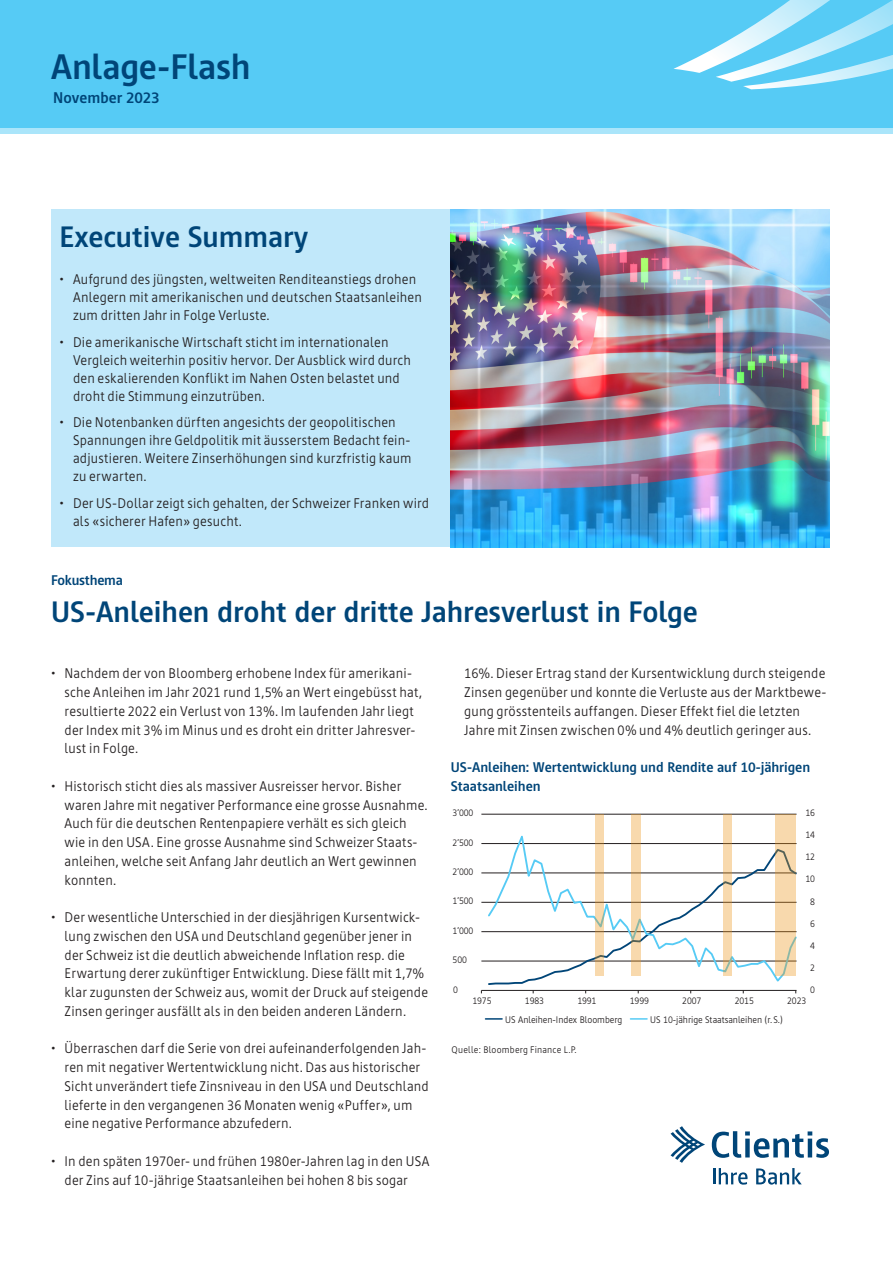
<style>
.page{position:relative;width:893px;height:1263px;background:#fff}
.page>*{position:absolute;margin:0;border:0;box-sizing:border-box;transform-origin:0 0}
.cli-titelinhalt-cast-bold{font:700 36px "Cast";color:#004578}
.cli-notizen-cast-bold{font:700 30px "Cast";color:#004578}
.cli-titelinhalt-cast-bold-2{font:700 30px "Cast";color:#004578}
.cli-subline-titel-cast-light{font:700 15.75px "Cast";color:#004578}
.t1{font:300 14.25px/18.8px "Cast";letter-spacing:.015em;color:#231f20}
.cli-notizen-cast-bold-2{font:700 14.25px/18.8px "Cast";color:#004578}
.t2{font:300 9.75px "Cast";color:#231f20}
.t3{font:300 9.75px "Cast";letter-spacing:.025em;color:#231f20}
</style>
<div class="page">
<div style="left:51px;top:210px;width:400px;height:337px;background:#c1e8fa"></div>
<img style="left:451px;top:210px;width:378px;height:337px">
<hr style="left:481px;top:814px;width:315px;height:1px;background:#231f20">
<hr style="left:481px;top:843px;width:315px;height:1px;background:#231f20">
<svg style="left:481px;top:872px;width:316px;height:121px"></svg>
<svg style="left:486px;top:830px;width:311px;height:154px"></svg>
<svg style="left:595px;top:814px;width:9px;height:162px"></svg>
<svg style="left:631px;top:814px;width:9px;height:162px"></svg>
<svg style="left:724px;top:814px;width:8px;height:162px"></svg>
<svg style="left:775px;top:814px;width:21px;height:162px;background:#edd0a6"></svg>
<svg style="left:485px;top:1018px;width:17px;height:2px"></svg>
<svg style="left:630px;top:1018px;width:17px;height:2px"></svg>
<div style="left:0;top:0;width:893px;height:128px;background:#56cbf5"></div>
<div style="left:0;top:128px;width:893px;height:6px;background:#aae5fa"></div>
<svg style="left:671px;top:1126px;width:34px;height:37px"></svg>
<svg style="left:712px;top:1131px;width:117px;height:27px"></svg>
<svg style="left:713px;top:1168px;width:35px;height:16px"></svg>
<svg style="left:756px;top:1168px;width:46px;height:16px"></svg>
<svg style="left:673px;top:0;width:220px;height:89px"></svg>
<p class="cli-titelinhalt-cast-bold" style="left:51px;top:46px;width:201px">Anlage-Flash</p>
<p class="cli-subline-titel-cast-light" style="left:53px;top:89px;width:108px">November 2023</p>
<p class="cli-titelinhalt-cast-bold-2" style="left:60px;top:220px;width:250px">Executive Summary</p>
<p class="t1" style="left:73px;top:270px;width:350px;line-height:18px;text-indent:-14px">• Aufgrund des jüngsten, weltweiten Renditeanstiegs drohen<br>Anlegern mit amerikanischen und deutschen Staatsanleihen zum dritten Jahr in Folge Verluste.</p>
<p class="t1" style="left:73px;top:333px;width:339px;line-height:18px;text-indent:-14px">• Die amerikanische Wirtschaft sticht im internationalen Vergleich weiterhin positiv hervor. Der Ausblick wird durch den eskalierenden Konflikt im Nahen Osten belastet und droht die Stimmung einzutrüben.</p>
<p class="t1" style="left:73px;top:413px;width:340px;line-height:18px;text-indent:-14px">• Die Notenbanken dürften angesichts der geopolitischen Spannungen ihre Geldpolitik mit äusserstem Bedacht fein&shy;adjustieren. Weitere Zinserhöhungen sind kurzfristig kaum zu erwarten.</p>
<p class="t1" style="left:73px;top:494px;width:358px;line-height:18px;text-indent:-14px">• Der US-Dollar zeigt sich gehalten, der Schweizer Franken wird als «sicherer Hafen» gesucht.</p>
<p class="cli-notizen-cast-bold-2" style="left:51px;top:570px;width:73px">Fokusthema</p>
<p class="cli-notizen-cast-bold" style="left:51px;top:595px;width:648px">US-Anleihen droht der dritte Jahresverlust in Folge</p>
<p class="t1" style="left:65px;top:664px;width:359px;text-indent:-14px">• Nachdem der von Bloomberg erhobene Index für amerikani&shy;sche Anleihen im Jahr 2021 rund 1,5% an Wert eingebüsst hat, resultierte 2022 ein Verlust von 13%. Im laufenden Jahr liegt der Index mit 3% im Minus und es droht ein dritter Jahresver&shy;lust in Folge.</p>
<p class="t1" style="left:65px;top:777px;width:365px;text-indent:-14px">• Historisch sticht dies als massiver Ausreisser hervor. Bisher waren Jahre mit negativer Performance eine grosse Ausnahme.<br>Auch für die deutschen Rentenpapiere verhält es sich gleich wie in den USA. Eine grosse Ausnahme sind Schweizer Staats&shy;anleihen, welche seit Anfang Jahr deutlich an Wert gewinnen konnten.</p>
<p class="t1" style="left:65px;top:908px;width:365px;text-indent:-14px">• Der wesentliche Unterschied in der diesjährigen Kursentwick&shy;lung zwischen den USA und Deutschland gegenüber jener in der Schweiz ist die deutlich abweichende Inflation resp. die Erwartung derer zukünftiger Entwicklung. Diese fällt mit 1,7% klar zugunsten der Schweiz aus, womit der Druck auf steigende Zinsen geringer ausfällt als in den beiden anderen Ländern.</p>
<p class="t1" style="left:65px;top:1039px;width:366px;text-indent:-14px">• Überraschen darf die Serie von drei aufeinanderfolgenden Jah&shy;ren mit negativer Wertentwicklung nicht. Das aus historischer Sicht unverändert tiefe Zinsniveau in den USA und Deutschland lieferte in den vergangenen 36 Monaten wenig «Puffer», um eine negative Performance abzufedern.</p>
<p class="t1" style="left:51px;top:1152px;width:380px;text-align:center">• In den späten 1970er- und frühen 1980er-Jahren lag in den USA der Zins auf 10-jährige Staatsanleihen bei hohen 8 bis sogar</p>
<p class="t1" style="left:464px;top:664px;width:364px">16%. Dieser Ertrag stand der Kursentwicklung durch steigende Zinsen gegenüber und konnte die Verluste aus der Marktbewe&shy;gung grösstenteils auffangen. Dieser Effekt fiel die letzten Jahre mit Zinsen zwischen 0% und 4% deutlich geringer aus.</p>
<p class="cli-notizen-cast-bold-2" style="left:451px;top:758px;width:361px">US-Anleihen: Wertentwicklung und Rendite auf 10-jährigen<br>Staatsanleihen</p>
<p class="t2" style="left:453px;top:808px;width:22px">3’000</p>
<p class="t2" style="left:453px;top:837px;width:22px">2’500</p>
<p class="t2" style="left:453px;top:866px;width:22px">2’000</p>
<p class="t2" style="left:453px;top:896px;width:22px">1’500</p>
<p class="t2" style="left:453px;top:925px;width:22px">1’000</p>
<p class="t2" style="left:453px;top:954px;width:16px">500</p>
<p class="t2" style="left:453px;top:984px;width:6px">0</p>
<p class="t2" style="left:805px;top:808px;width:11px">16</p>
<p class="t2" style="left:805px;top:830px;width:11px">14</p>
<p class="t2" style="left:805px;top:852px;width:11px">12</p>
<p class="t2" style="left:805px;top:874px;width:11px">10</p>
<p class="t2" style="left:810px;top:896px;width:6px">8</p>
<p class="t2" style="left:810px;top:918px;width:6px">6</p>
<p class="t2" style="left:810px;top:940px;width:6px">4</p>
<p class="t2" style="left:810px;top:962px;width:6px">2</p>
<p class="t2" style="left:810px;top:984px;width:6px">0</p>
<p class="t2" style="left:472px;top:995px;width:21px">1975</p>
<p class="t2" style="left:525px;top:995px;width:21px">1983</p>
<p class="t2" style="left:577px;top:995px;width:21px">1991</p>
<p class="t2" style="left:630px;top:995px;width:21px">1999</p>
<p class="t2" style="left:682px;top:995px;width:21px">2007</p>
<p class="t2" style="left:735px;top:995px;width:21px">2015</p>
<p class="t2" style="left:787px;top:995px;width:21px">2023</p>
<p class="t2" style="left:505px;top:1014px;width:118px">US Anleihen-Index Bloomberg</p>
<p class="t2" style="left:650px;top:1014px;width:134px">US 10-jährige Staatsanleihen (r. S.)</p>
<p class="t3" style="left:452px;top:1045px;width:127px">Quelle: Bloomberg Finance L.P.</p>
</div>
